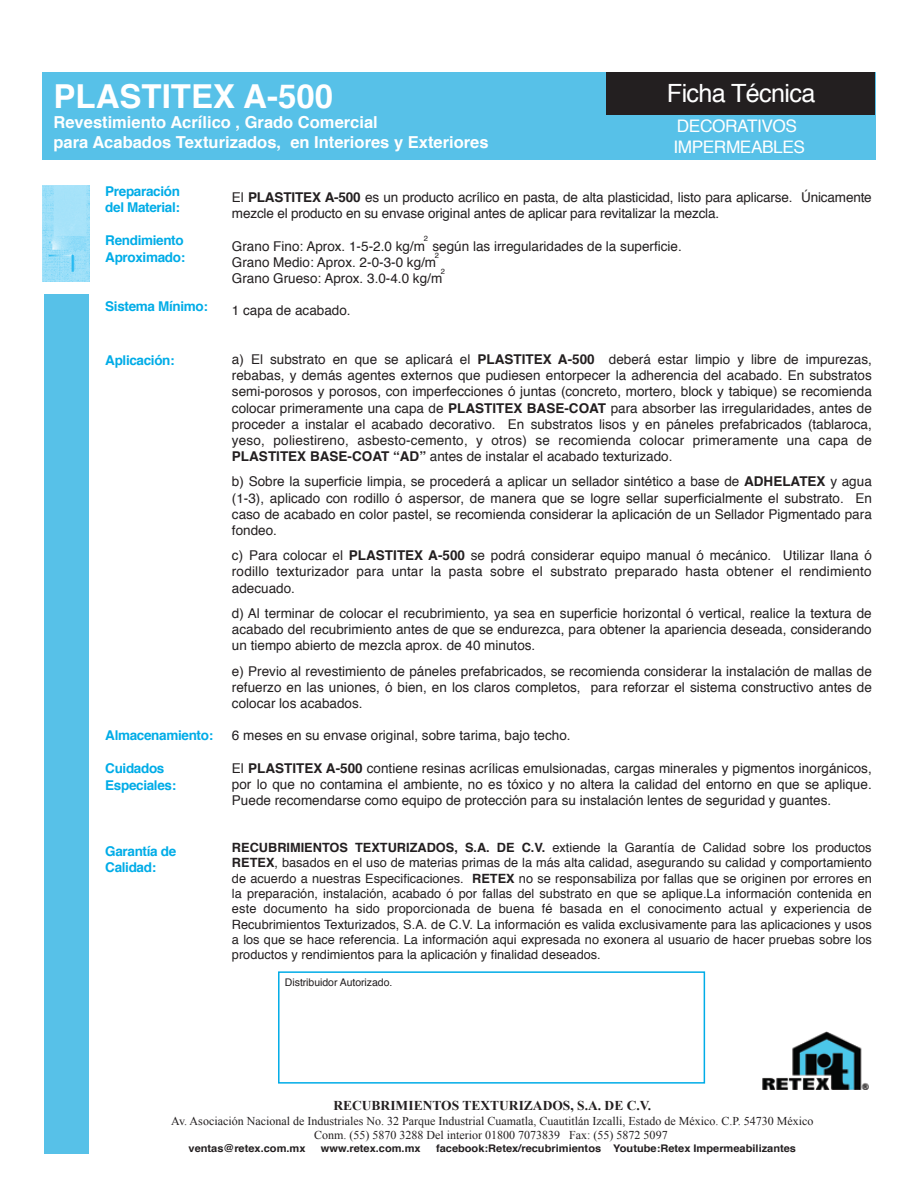
<style>
.page{position:relative;width:915px;height:1191px;background:#fff}
.page>*{position:absolute;margin:0;border:0;box-sizing:border-box;transform-origin:0 0}
.t1{font:700 33px "Helvetica";color:#fff}
.t2{font:25.05px "Helvetica";letter-spacing:-.025em;color:#fff}
.t3{font:17.25px/20.7px "Helvetica";letter-spacing:-.025em;color:#fff}
.t4{font:700 16.5px/19.8px "Helvetica";color:#fff}
.t5{font:13.5px/16.2px "Helvetica";color:#231f20;text-align:justify}
.t6{font:700 13.5px/16.5px "Helvetica";letter-spacing:-.025em;color:#00ace7}
.t7{font:700 13.5px "Times New Roman";color:#231f20}
.t8{font:12.75px/15.3px "Helvetica";color:#231f20;text-align:justify}
.t9{font:12px/14.4px "Times New Roman";color:#231f20;text-align:center}
.t10{font:700 10.5px "Helvetica";color:#231f20;scale:1.05 1}
.t11{font:10.5px "Helvetica";letter-spacing:-.005em;color:#231f20}
.t12{font:7.5px "Helvetica";color:#231f20}
.s1{font-weight:700}
</style>
<div class="page">
<div style="left:42px;top:72px;width:832px;height:87px;background:#57c1e8"></div>
<div style="left:606px;top:72px;width:268px;height:42px;background:#231f20"></div>
<img style="left:762px;top:1031px;width:107px;height:58px">
<div style="left:44px;top:294px;width:45px;height:859px;background:#57c1e8"></div>
<img style="left:43px;top:186px;width:46px;height:95px">
<div style="left:278px;top:971px;width:426px;height:112px;border:2px solid #00ace7"></div>
<h1 class="t1" style="left:53px;top:70px;width:281px">PLASTITEX A-500</h1>
<p class="t4" style="left:53px;top:113px;width:436px">Revestimiento Acrílico , Grado Comercial<br>para Acabados Texturizados, en Interiores y Exteriores</p>
<h2 class="t2" style="left:666px;top:74px;width:150px">Ficha Técnica</h2>
<p class="t3" style="left:673px;top:116px;width:133px">DECORATIVOS<br>IMPERMEABLES</p>
<p class="t6" style="left:105px;top:183px;width:76px">Preparación del Material:</p>
<p class="t6" style="left:105px;top:232px;width:81px">Rendimiento<br>Aproximado:</p>
<p class="t6" style="left:105px;top:298px;width:104px">Sistema Mínimo:</p>
<p class="t6" style="left:105px;top:352px;width:71px">Aplicación:</p>
<p class="t6" style="left:105px;top:727px;width:109px">Almacenamiento:</p>
<p class="t6" style="left:105px;top:760px;width:72px">Cuidados<br>Especiales:</p>
<p class="t6" style="left:105px;top:843px;width:72px">Garantía de<br>Calidad:</p>
<p class="t5" style="left:232px;top:189px;width:641px">El <span class="s1">PLASTITEX A-500</span> es un producto acrílico en pasta, de alta plasticidad, listo para aplicarse. Únicamente mezcle el producto en su envase original antes de aplicar para revitalizar la mezcla.</p>
<p class="t5" style="left:232px;top:238px;width:451px;text-align:left">Grano Fino: Aprox. 1-5-2.0 kg/m según las irregularidades de la superficie.<br>Grano Medio: Aprox. 2-0-3-0 kg/m<br>Grano Grueso: Aprox. 3.0-4.0 kg/m</p>
<p class="t5" style="left:232px;top:303px;width:120px">1 capa de acabado.</p>
<p class="t5" style="left:232px;top:351px;width:641px">a) El substrato en que se aplicará el <span class="s1">PLASTITEX A-500</span> deberá estar limpio y libre de impurezas, rebabas, y demás agentes externos que pudiesen entorpecer la adherencia del acabado. En substratos semi-porosos y porosos, con imperfecciones ó juntas (concreto, mortero, block y tabique) se recomienda colocar primeramente una capa de <span class="s1">PLASTITEX BASE-COAT</span> para absorber las irregularidades, antes de proceder a instalar el acabado decorativo. En substratos lisos y en páneles prefabricados (tablaroca, yeso, poliestireno, asbesto-cemento, y otros) se recomienda colocar primeramente una capa de <span class="s1">PLASTITEX BASE-COAT “AD”</span> antes de instalar el acabado texturizado.</p>
<p class="t5" style="left:232px;top:474px;width:641px">b) Sobre la superficie limpia, se procederá a aplicar un sellador sintético a base de <span class="s1">ADHELATEX</span> y agua (1-3), aplicado con rodillo ó aspersor, de manera que se logre sellar superficialmente el substrato. En caso de acabado en color pastel, se recomienda considerar la aplicación de un Sellador Pigmentado para fondeo.</p>
<p class="t5" style="left:232px;top:548px;width:641px">c) Para colocar el <span class="s1">PLASTITEX A-500</span> se podrá considerar equipo manual ó mecánico. Utilizar llana ó rodillo texturizador para untar la pasta sobre el substrato preparado hasta obtener el rendimiento adecuado.</p>
<p class="t5" style="left:232px;top:605px;width:641px">d) Al terminar de colocar el recubrimiento, ya sea en superficie horizontal ó vertical, realice la textura de acabado del recubrimiento antes de que se endurezca, para obtener la apariencia deseada, considerando un tiempo abierto de mezcla aprox. de 40 minutos.</p>
<p class="t5" style="left:232px;top:663px;width:641px">e) Previo al revestimiento de páneles prefabricados, se recomienda considerar la instalación de mallas de refuerzo en las uniones, ó bien, en los claros completos, para reforzar el sistema constructivo antes de colocar los acabados.</p>
<p class="t5" style="left:232px;top:728px;width:340px">6 meses en su envase original, sobre tarima, bajo techo.</p>
<p class="t5" style="left:232px;top:760px;width:641px">El <span class="s1">PLASTITEX A-500</span> contiene resinas acrílicas emulsionadas, cargas minerales y pigmentos inorgánicos, por lo que no contamina el ambiente, no es tóxico y no altera la calidad del entorno en que se aplique.<br>Puede recomendarse como equipo de protección para su instalación lentes de seguridad y guantes.</p>
<p class="t8" style="left:232px;top:840px;width:641px"><span class="s1">RECUBRIMIENTOS TEXTURIZADOS, S.A. DE C.V.</span> extiende la Garantía de Calidad sobre los productos <span class="s1">RETEX</span>, basados en el uso de materias primas de la más alta calidad, asegurando su calidad y comportamiento de acuerdo a nuestras Especificaciones. <span class="s1">RETEX</span> no se responsabiliza por fallas que se originen por errores en la preparación, instalación, acabado ó por fallas del substrato en que se aplique.La información contenida en este documento ha sido proporcionada de buena fé basada en el conocimento actual y experiencia de Recubrimientos Texturizados, S.A. de C.V. La información es valida exclusivamente para las aplicaciones y usos a los que se hace referencia. La información aqui expresada no exonera al usuario de hacer pruebas sobre los productos y rendimientos para la aplicación y finalidad deseados.</p>
<p class="t12" style="left:423px;top:233px;width:6px">2</p>
<p class="t12" style="left:435px;top:249px;width:6px">2</p>
<p class="t12" style="left:440px;top:265px;width:6px">2</p>
<p class="t11" style="left:285px;top:974px;width:109px">Distribuidor Autorizado.</p>
<p class="t7" style="left:333px;top:1096px;width:319px">RECUBRIMIENTOS TEXTURIZADOS, S.A. DE C.V.</p>
<p class="t9" style="left:171px;top:1113px;width:643px">Av. Asociación Nacional de Industriales No. 32 Parque Industrial Cuamatla, Cuautitlán Izcalli, Estado de México. C.P. 54730 México<br>Conm. (55) 5870 3288 Del interior 01800 7073839 Fax: (55) 5872 5097</p>
<p class="t10" style="left:188px;top:1139px;width:113px">ventas@retex.com.mx</p>
<p class="t10" style="left:321px;top:1139px;width:96px">www.retex.com.mx</p>
<p class="t10" style="left:436px;top:1139px;width:344px">facebook:Retex/recubrimientos Youtube:Retex Impermeabilizantes</p>
</div>
